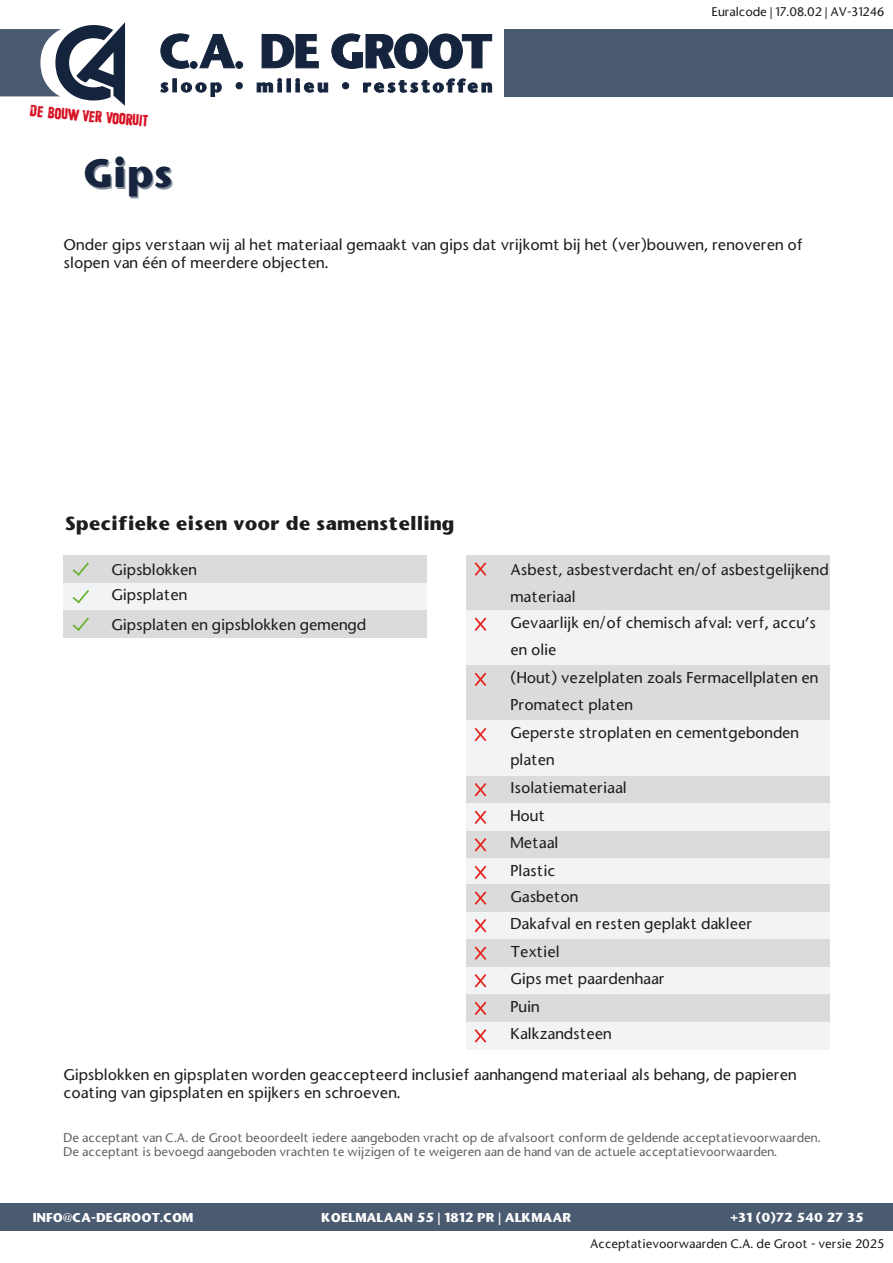
<style>
.page{position:relative;width:893px;height:1263px;background:#fff}
.page>*{position:absolute;margin:0;border:0;box-sizing:border-box;transform-origin:0 0}
.t1{font:700 37.5px "Stone Sans";color:#17243e}
.t2{font:700 18px "Stone Sans";color:#1d1d1b}
.t3{font:16.2px "Meteoritox";color:#d61022}
.t4{font:500 15px/27.6px "Stone Sans";color:#1d1d1b}
.t5{font:500 12px/14.4px "Stone Sans";color:#626365}
.t6{font:500 12px "Stone Sans";color:#1d1d1b}
.t7{font:700 12px "Stone Sans";color:#fff}
</style>
<div class="page">
<div style="left:0;top:1203px;width:893px;height:28px;background:#4a5a70"></div>
<div style="left:504px;top:29px;width:389px;height:67px;background:#4a5a70"></div>
<svg style="left:0;top:22px;width:125px;height:84px"></svg>
<svg style="left:160px;top:33px;width:332px;height:64px"></svg>
<div style="left:64px;top:555px;width:363px;height:28px;background:#dbdbdb"></div>
<div style="left:64px;top:583px;width:363px;height:27px;background:#f2f3f4"></div>
<div style="left:64px;top:610px;width:363px;height:28px;background:#dbdbdb"></div>
<svg style="left:73px;top:562px;width:16px;height:14px"></svg>
<div style="left:466px;top:555px;width:363px;height:55px;background:#dbdbdb"></div>
<div style="left:466px;top:610px;width:363px;height:55px;background:#f2f3f4"></div>
<svg style="left:475px;top:562px;width:11px;height:14px"></svg>
<svg style="left:73px;top:590px;width:16px;height:13px"></svg>
<svg style="left:73px;top:617px;width:16px;height:14px"></svg>
<svg style="left:475px;top:617px;width:11px;height:14px"></svg>
<div style="left:466px;top:665px;width:363px;height:56px;background:#dbdbdb"></div>
<svg style="left:475px;top:673px;width:11px;height:13px"></svg>
<div style="left:466px;top:721px;width:363px;height:55px;background:#f2f3f4"></div>
<svg style="left:475px;top:728px;width:11px;height:13px"></svg>
<div style="left:466px;top:776px;width:363px;height:27px;background:#dbdbdb"></div>
<svg style="left:475px;top:783px;width:11px;height:13px"></svg>
<div style="left:466px;top:803px;width:363px;height:28px;background:#f2f3f4"></div>
<svg style="left:475px;top:810px;width:11px;height:14px"></svg>
<div style="left:466px;top:831px;width:363px;height:28px;background:#dbdbdb"></div>
<svg style="left:475px;top:838px;width:11px;height:13px"></svg>
<div style="left:466px;top:859px;width:363px;height:27px;background:#f2f3f4"></div>
<svg style="left:475px;top:866px;width:11px;height:13px"></svg>
<div style="left:466px;top:884px;width:363px;height:28px;background:#dbdbdb"></div>
<svg style="left:475px;top:891px;width:11px;height:14px"></svg>
<div style="left:466px;top:912px;width:363px;height:27px;background:#f2f3f4"></div>
<svg style="left:475px;top:919px;width:11px;height:13px"></svg>
<div style="left:466px;top:939px;width:363px;height:28px;background:#dbdbdb"></div>
<svg style="left:475px;top:946px;width:11px;height:14px"></svg>
<div style="left:466px;top:967px;width:363px;height:27px;background:#f2f3f4"></div>
<svg style="left:475px;top:974px;width:11px;height:13px"></svg>
<div style="left:466px;top:994px;width:363px;height:28px;background:#dbdbdb"></div>
<svg style="left:475px;top:1001px;width:11px;height:14px"></svg>
<div style="left:466px;top:1022px;width:363px;height:28px;background:#f2f3f4"></div>
<svg style="left:475px;top:1029px;width:11px;height:14px"></svg>
<p class="t3" style="left:31px;top:103px;width:120px;rotate:5deg">DE BOUW VER VOORUIT</p>
<h1 class="t1" style="left:83px;top:148px;width:91px">Gips</h1>
<p class="t6" style="left:712px;top:4px;width:174px">Euralcode | 17.08.02 | AV-31246</p>
<p class="t4" style="left:64px;top:236px;width:741px;line-height:18px">Onder gips verstaan wij al het materiaal gemaakt van gips dat vrijkomt bij het (ver)bouwen, renoveren of slopen van één of meerdere objecten.</p>
<p class="t2" style="left:65px;top:511px;width:391px">Specifieke eisen voor de samenstelling</p>
<p class="t4" style="left:112px;top:556px;width:87px;line-height:25.5px">Gipsblokken<br>Gipsplaten</p>
<p class="t4" style="left:112px;top:610px;width:256px">Gipsplaten en gipsblokken gemengd</p>
<p class="t4" style="left:510px;top:556px;width:320px;line-height:26.7px">Asbest, asbestverdacht en/of asbestgelijkend materiaal<br>Gevaarlijk en/of chemisch afval: verf, accu’s en olie</p>
<p class="t4" style="left:510px;top:664px;width:309px">(Hout) vezelplaten zoals Fermacellplaten en<br>Promatect platen<br>Geperste stroplaten en cementgebonden platen<br>Isolatiemateriaal<br>Hout<br>Metaal<br>Plastic</p>
<p class="t4" style="left:510px;top:882px;width:243px">Gasbeton<br>Dakafval en resten geplakt dakleer<br>Textiel<br>Gips met paardenhaar<br>Puin<br>Kalkzandsteen</p>
<p class="t4" style="left:63px;top:1065px;width:735px;line-height:18px">Gipsblokken en gipsplaten worden geaccepteerd inclusief aanhangend materiaal als behang, de papieren coating van gipsplaten en spijkers en schroeven.</p>
<p class="t5" style="left:64px;top:1130px;width:758px">De acceptant van C.A. de Groot beoordeelt iedere aangeboden vracht op de afvalsoort conform de geldende acceptatievoorwaarden.<br>De acceptant is bevoegd aangeboden vrachten te wijzigen of te weigeren aan de hand van de actuele acceptatievoorwaarden.</p>
<p class="t7" style="left:33px;top:1209px;width:162px">INFO@CA-DEGROOT.COM</p>
<p class="t7" style="left:321px;top:1210px;width:251px">KOELMALAAN 55 | 1812 PR | ALKMAAR</p>
<p class="t7" style="left:731px;top:1209px;width:135px">+31 (0)72 540 27 35</p>
<p class="t6" style="left:590px;top:1236px;width:296px">Acceptatievoorwaarden C.A. de Groot - versie 2025</p>
</div>
